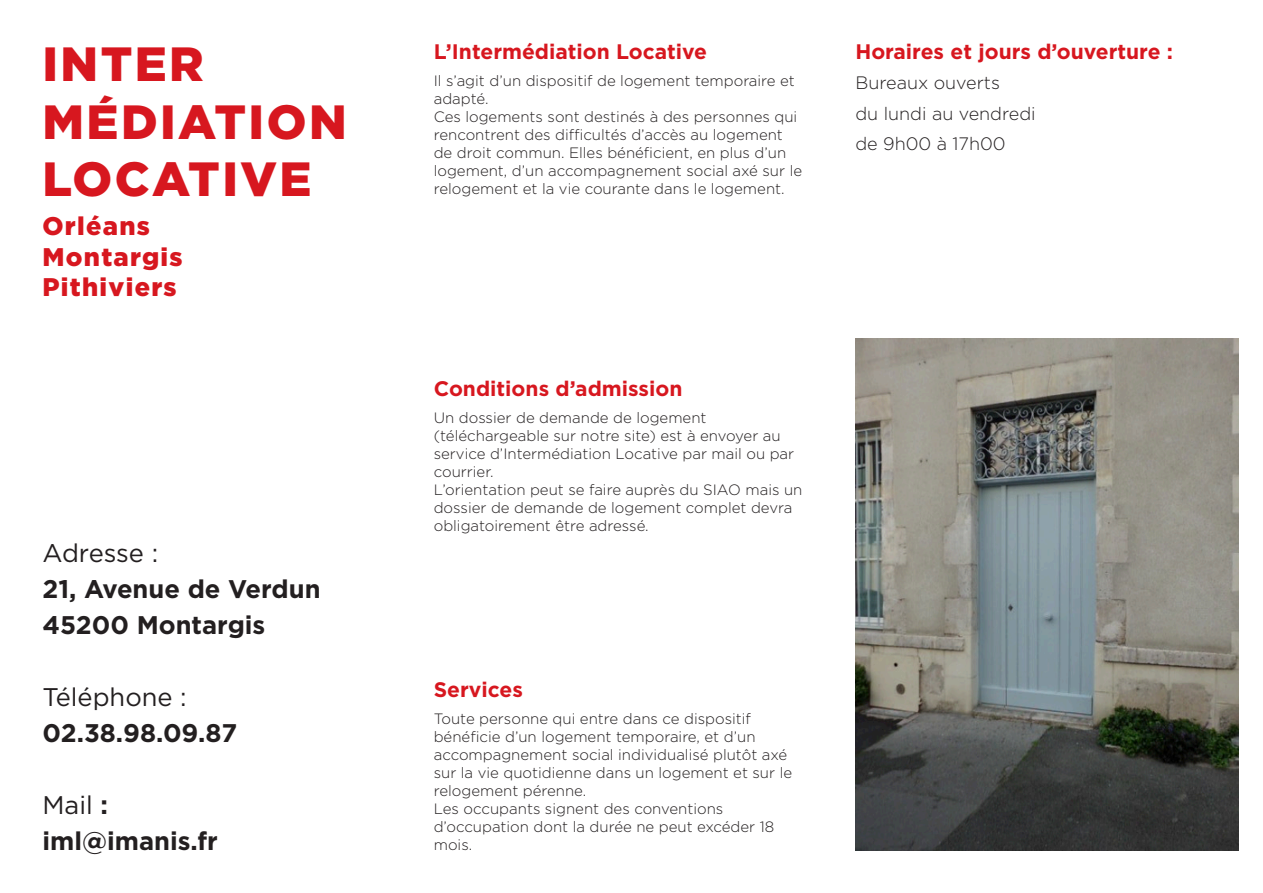
<style>
.page{position:relative;width:1263px;height:893px;background:#fff}
.page>*{position:absolute;margin:0;border:0;box-sizing:border-box;transform-origin:0 0}
.t1{font:900 48px/57.6px "Gotham";letter-spacing:.05em;color:#d7171f}
.t2{font:700 25.5px "Gotham";color:#231f20}
.t3{font:900 25.5px/30.6px "Gotham";letter-spacing:.05em;color:#d7171f}
.t4{font:25.5px "Gotham";color:#231f20}
.t5{font:700 21px "Gotham";color:#d7171f}
.t6{font:300 18px "Gotham";color:#231f20}
.t7{font:300 15px/18px "Gotham";color:#231f20}
.s1{font-weight:700}
</style>
<div class="page">
<img style="left:856px;top:339px;width:382px;height:511px">
<p class="t1" style="left:43px;top:35px;width:306px">INTER<br>MÉDIATION<br>LOCATIVE</p>
<p class="t3" style="left:43px;top:211px;width:142px">Orléans<br>Montargis<br>Pithiviers</p>
<p class="t4" style="left:43px;top:536px;width:117px">Adresse :</p>
<p class="t2" style="left:43px;top:572px;width:280px">21, Avenue de Verdun</p>
<p class="t2" style="left:43px;top:608px;width:224px">45200 Montargis</p>
<p class="t4" style="left:43px;top:680px;width:146px">Téléphone :</p>
<p class="t2" style="left:43px;top:716px;width:196px">02.38.98.09.87</p>
<p class="t4" style="left:43px;top:788px;width:67px">Mail <span class="s1">:</span></p>
<p class="t2" style="left:43px;top:824px;width:177px">iml@imanis.fr</p>
<p class="t5" style="left:434px;top:38px;width:275px">L’Intermédiation Locative</p>
<p class="t7" style="left:434px;top:71px;width:363px">Il s’agit d’un dispositif de logement temporaire et adapté.</p>
<p class="t7" style="left:434px;top:107px;width:370px">Ces logements sont destinés à des personnes qui rencontrent des difficultés d’accès au logement de droit commun. Elles bénéficient, en plus d’un logement, d’un accompagnement social axé sur le relogement et la vie courante dans le logement.</p>
<p class="t5" style="left:855px;top:38px;width:319px">Horaires et jours d’ouverture :</p>
<p class="t6" style="left:855px;top:72px;width:146px">Bureaux ouverts</p>
<p class="t6" style="left:855px;top:102px;width:182px">du lundi au vendredi</p>
<p class="t6" style="left:855px;top:132px;width:152px">de 9h00 à 17h00</p>
<p class="t5" style="left:434px;top:375px;width:250px">Conditions d’admission</p>
<p class="t7" style="left:434px;top:408px;width:362px">Un dossier de demande de logement (téléchargeable sur notre site) est à envoyer au service d’Intermédiation Locative par mail ou par courrier.</p>
<p class="t7" style="left:434px;top:480px;width:370px">L’orientation peut se faire auprès du SIAO mais un dossier de demande de logement complet devra obligatoirement être adressé.</p>
<p class="t5" style="left:434px;top:676px;width:91px">Services</p>
<p class="t7" style="left:434px;top:709px;width:360px">Toute personne qui entre dans ce dispositif bénéficie d’un logement temporaire, et d’un accompagnement social individualisé plutôt axé sur la vie quotidienne dans un logement et sur le relogement pérenne.</p>
<p class="t7" style="left:434px;top:799px;width:342px">Les occupants signent des conventions d’occupation dont la durée ne peut excéder 18 mois.</p>
</div>
